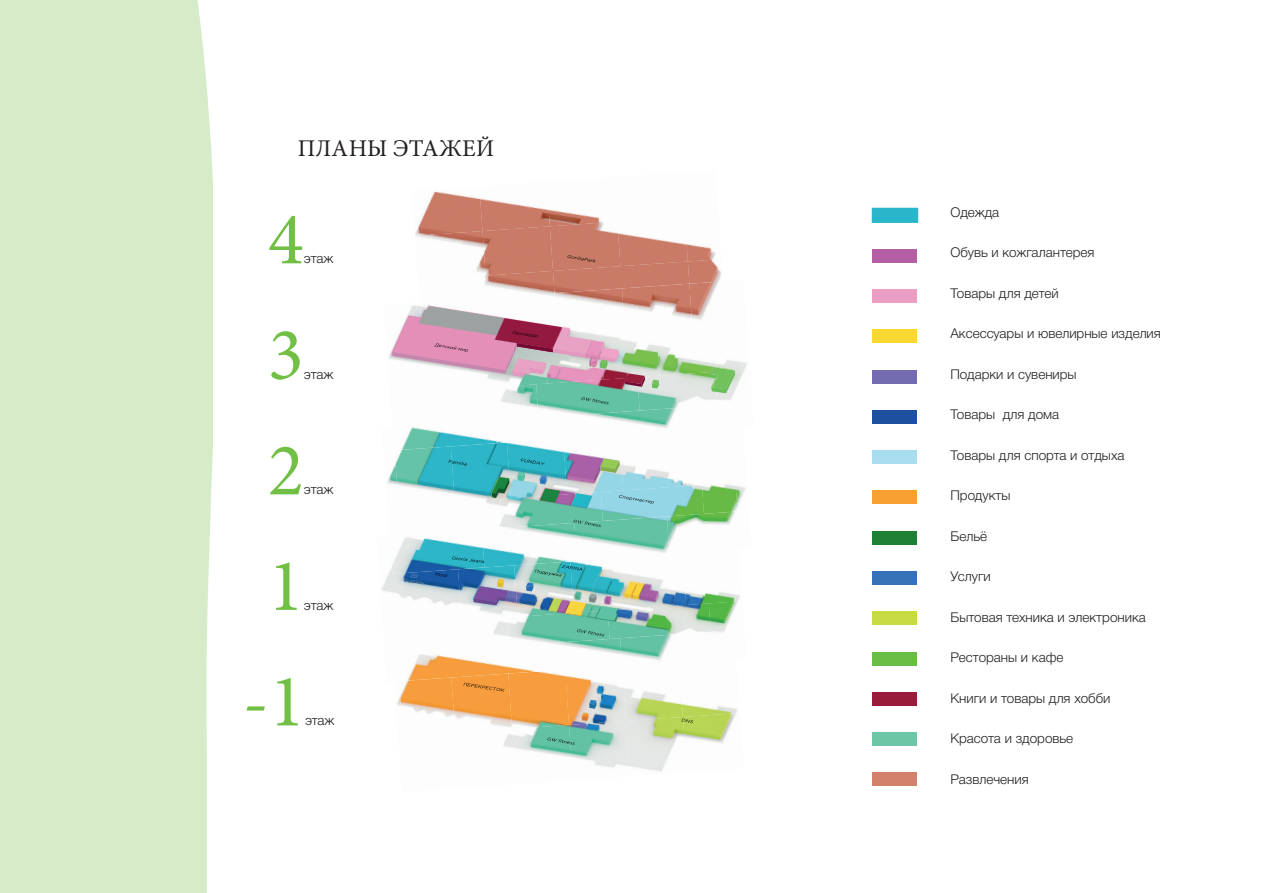
<style>
.page{position:relative;width:1263px;height:893px;background:#fff}
.page>*{position:absolute;margin:0;border:0;box-sizing:border-box;transform-origin:0 0}
.t1{font:75px "Minion Pro";color:#71bf44}
.t2{font:24px "Minion Pro";letter-spacing:.01em;color:#231f20}
.t3{font:300 13.5px "Helvetica Neue Cyr";color:#231f20}
</style>
<div class="page">
<div style="left:0;top:0;width:213px;height:893px;background:#d6ecc9"></div>
<img style="left:397px;top:681px;width:54px;height:36px">
<img style="left:451px;top:681px;width:57px;height:46px">
<img style="left:508px;top:674px;width:57px;height:53px">
<img style="left:565px;top:675px;width:57px;height:50px">
<img style="left:622px;top:688px;width:57px;height:33px">
<img style="left:679px;top:703px;width:58px;height:14px">
<img style="left:503px;top:734px;width:9px;height:14px">
<img style="left:512px;top:725px;width:57px;height:32px">
<img style="left:569px;top:721px;width:57px;height:47px">
<img style="left:626px;top:717px;width:57px;height:55px">
<img style="left:683px;top:713px;width:54px;height:30px">
<img style="left:416px;top:191px;width:63px;height:40px">
<img style="left:479px;top:198px;width:68px;height:33px">
<img style="left:547px;top:209px;width:56px;height:17px">
<img style="left:688px;top:244px;width:28px;height:15px">
<img style="left:415px;top:231px;width:67px;height:40px">
<img style="left:482px;top:226px;width:68px;height:45px">
<img style="left:550px;top:222px;width:67px;height:49px">
<img style="left:617px;top:233px;width:71px;height:28px">
<img style="left:477px;top:271px;width:76px;height:22px">
<div style="left:553px;top:261px;width:135px;height:32px;background:#ca7b67"></div>
<img style="left:688px;top:259px;width:33px;height:25px">
<svg style="left:567px;top:255px;width:29px;height:8px"></svg>
<img style="left:389px;top:305px;width:27px;height:54px">
<img style="left:727px;top:359px;width:20px;height:41px">
<img style="left:488px;top:378px;width:48px;height:6px">
<img style="left:608px;top:336px;width:48px;height:41px">
<img style="left:656px;top:345px;width:56px;height:27px">
<img style="left:712px;top:361px;width:15px;height:6px">
<img style="left:501px;top:384px;width:35px;height:24px">
<img style="left:536px;top:377px;width:101px;height:33px">
<img style="left:637px;top:372px;width:80px;height:34px">
<img style="left:717px;top:393px;width:12px;height:7px">
<img style="left:554px;top:288px;width:68px;height:19px">
<img style="left:622px;top:284px;width:67px;height:34px">
<img style="left:689px;top:281px;width:32px;height:39px">
<svg style="left:581px;top:397px;width:28px;height:7px"></svg>
<img style="left:388px;top:466px;width:7px;height:19px">
<img style="left:395px;top:450px;width:56px;height:44px">
<img style="left:451px;top:450px;width:56px;height:49px">
<img style="left:507px;top:449px;width:56px;height:43px">
<img style="left:563px;top:451px;width:56px;height:41px">
<img style="left:619px;top:464px;width:56px;height:21px">
<img style="left:675px;top:480px;width:19px;height:5px">
<img style="left:738px;top:486px;width:7px;height:19px">
<img style="left:486px;top:499px;width:13px;height:7px">
<img style="left:499px;top:492px;width:102px;height:31px">
<img style="left:601px;top:485px;width:101px;height:31px">
<img style="left:702px;top:484px;width:36px;height:28px">
<img style="left:402px;top:427px;width:150px;height:23px">
<img style="left:550px;top:406px;width:127px;height:33px">
<img style="left:707px;top:403px;width:10px;height:3px">
<svg style="left:521px;top:459px;width:24px;height:6px"></svg>
<svg style="left:619px;top:495px;width:35px;height:9px"></svg>
<svg style="left:448px;top:460px;width:19px;height:6px"></svg>
<img style="left:382px;top:573px;width:20px;height:24px">
<img style="left:402px;top:574px;width:56px;height:31px">
<img style="left:458px;top:567px;width:56px;height:48px">
<img style="left:514px;top:567px;width:56px;height:43px">
<img style="left:570px;top:562px;width:56px;height:41px">
<img style="left:626px;top:574px;width:57px;height:29px">
<img style="left:683px;top:592px;width:57px;height:11px">
<img style="left:493px;top:621px;width:13px;height:15px">
<img style="left:506px;top:610px;width:102px;height:28px">
<img style="left:608px;top:603px;width:101px;height:35px">
<img style="left:709px;top:601px;width:31px;height:29px">
<img style="left:407px;top:654px;width:101px;height:27px">
<img style="left:506px;top:638px;width:114px;height:36px">
<img style="left:620px;top:630px;width:105px;height:31px">
<svg style="left:401px;top:574px;width:22px;height:11px"></svg>
<img style="left:389px;top:537px;width:95px;height:37px">
<img style="left:482px;top:523px;width:95px;height:44px">
<img style="left:574px;top:516px;width:93px;height:45px">
<img style="left:667px;top:512px;width:68px;height:37px">
<svg style="left:435px;top:572px;width:13px;height:5px"></svg>
<svg style="left:452px;top:556px;width:32px;height:7px"></svg>
<svg style="left:535px;top:565px;width:47px;height:11px"></svg>
<svg style="left:577px;top:629px;width:27px;height:7px"></svg>
<svg style="left:463px;top:683px;width:42px;height:9px"></svg>
<svg style="left:681px;top:719px;width:12px;height:4px"></svg>
<svg style="left:600px;top:459px;width:20px;height:14px"></svg>
<svg style="left:492px;top:477px;width:17px;height:21px"></svg>
<svg style="left:474px;top:586px;width:33px;height:19px"></svg>
<svg style="left:526px;top:582px;width:7px;height:9px"></svg>
<svg style="left:589px;top:700px;width:7px;height:9px"></svg>
<svg style="left:571px;top:493px;width:21px;height:15px"></svg>
<svg style="left:518px;top:472px;width:7px;height:9px"></svg>
<svg style="left:549px;top:594px;width:69px;height:28px;background:#99be9e"></svg>
<svg style="left:547px;top:737px;width:28px;height:8px"></svg>
<svg style="left:573px;top:520px;width:28px;height:7px"></svg>
<svg style="left:652px;top:380px;width:7px;height:9px"></svg>
<svg style="left:392px;top:306px;width:216px;height:72px"></svg>
<svg style="left:625px;top:373px;width:20px;height:14px"></svg>
<svg style="left:710px;top:367px;width:25px;height:26px"></svg>
<svg style="left:540px;top:488px;width:20px;height:15px"></svg>
<div style="left:872px;top:208px;width:46px;height:15px;background:#29b6ca;border:2px solid #2fb6cc"></div>
<div style="left:872px;top:531px;width:45px;height:13px;background:#1e8035"></div>
<div style="left:872px;top:249px;width:45px;height:13px;background:#b45fa3"></div>
<div style="left:872px;top:571px;width:45px;height:14px;background:#3772b8"></div>
<div style="left:872px;top:289px;width:45px;height:14px;background:#ea9ec2"></div>
<div style="left:872px;top:611px;width:45px;height:14px;background:#c6db42"></div>
<div style="left:872px;top:329px;width:45px;height:14px;background:#fdd831"></div>
<div style="left:872px;top:652px;width:45px;height:13px;background:#68bd44"></div>
<div style="left:872px;top:370px;width:45px;height:13px;background:#736cb0"></div>
<div style="left:872px;top:692px;width:45px;height:14px;background:#991c3a"></div>
<div style="left:872px;top:410px;width:45px;height:14px;background:#1d509f"></div>
<div style="left:872px;top:732px;width:45px;height:14px;background:#6dc6a6"></div>
<div style="left:872px;top:450px;width:45px;height:14px;background:#a9def0"></div>
<div style="left:872px;top:773px;width:45px;height:13px;background:#d1816c"></div>
<div style="left:872px;top:490px;width:45px;height:14px;background:#f8a032"></div>
<p class="t2" style="left:298px;top:133px;width:198px">ПЛАНЫ ЭТАЖЕЙ</p>
<p class="t1" style="left:268px;top:189px;width:37px">4</p>
<p class="t3" style="left:304px;top:251px;width:31px">этаж</p>
<p class="t1" style="left:268px;top:305px;width:37px">3</p>
<p class="t3" style="left:304px;top:367px;width:31px">этаж</p>
<p class="t1" style="left:268px;top:420px;width:37px">2</p>
<p class="t3" style="left:304px;top:482px;width:31px">этаж</p>
<p class="t1" style="left:268px;top:536px;width:37px">1</p>
<p class="t3" style="left:304px;top:598px;width:31px">этаж</p>
<p class="t1" style="left:242px;top:651px;width:64px">-1</p>
<p class="t3" style="left:305px;top:713px;width:31px">этаж</p>
<p class="t3" style="left:950px;top:204px;width:50px">Одежда</p>
<p class="t3" style="left:950px;top:245px;width:146px">Обувь и кожгалантерея</p>
<p class="t3" style="left:950px;top:285px;width:110px">Товары для детей</p>
<p class="t3" style="left:950px;top:326px;width:212px">Аксессуары и ювелирные изделия</p>
<p class="t3" style="left:950px;top:366px;width:128px">Подарки и сувениры</p>
<p class="t3" style="left:950px;top:407px;width:110px">Товары для дома</p>
<p class="t3" style="left:950px;top:447px;width:176px">Товары для спорта и отдыха</p>
<p class="t3" style="left:950px;top:488px;width:62px">Продукты</p>
<p class="t3" style="left:950px;top:528px;width:38px">Бельё</p>
<p class="t3" style="left:950px;top:569px;width:42px">Услуги</p>
<p class="t3" style="left:950px;top:609px;width:197px">Бытовая техника и электроника</p>
<p class="t3" style="left:950px;top:650px;width:115px">Рестораны и кафе</p>
<p class="t3" style="left:950px;top:690px;width:162px">Книги и товары для хобби</p>
<p class="t3" style="left:950px;top:731px;width:124px">Красота и здоровье</p>
<p class="t3" style="left:950px;top:771px;width:80px">Развлечения</p>
</div>
